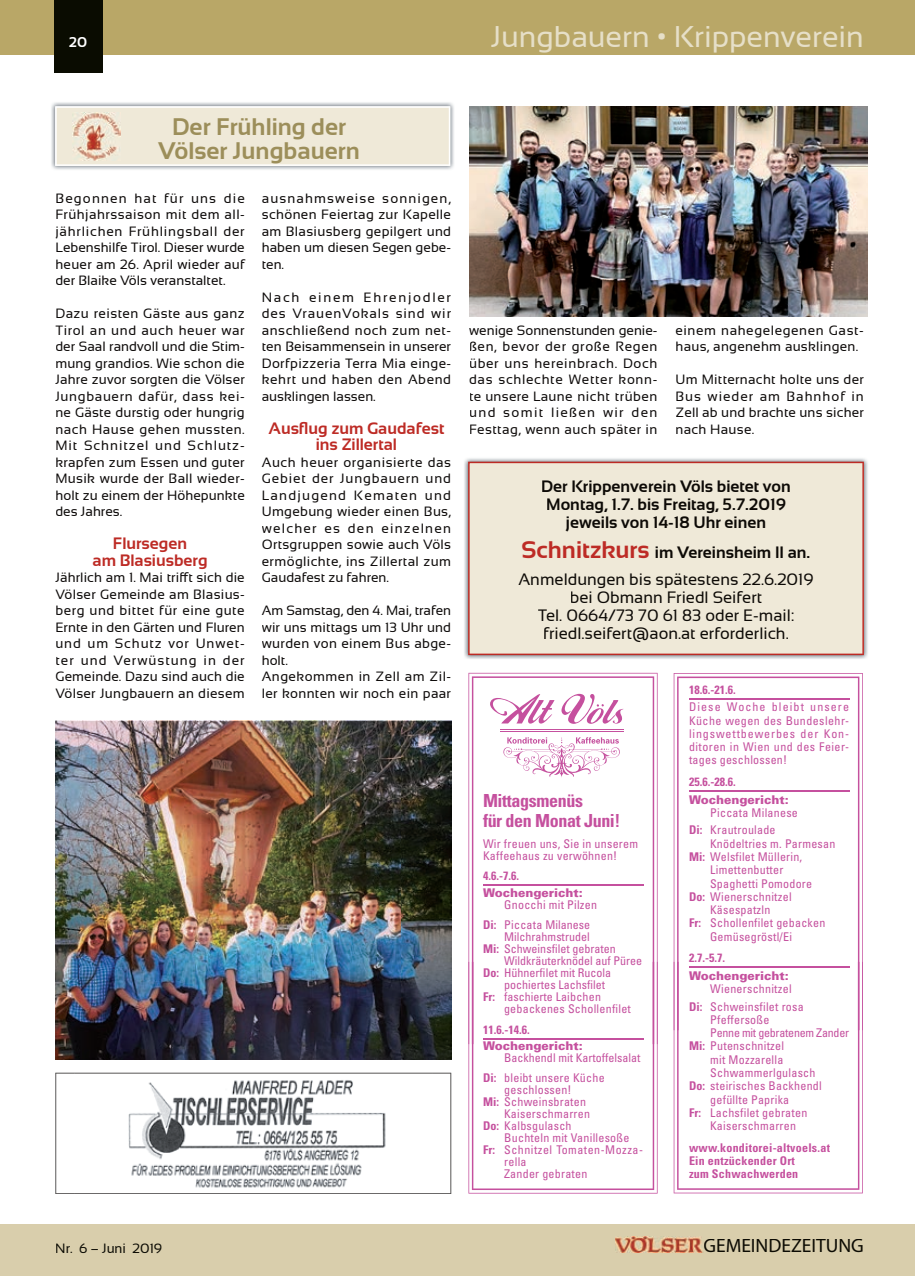
<style>
.page{position:relative;width:915px;height:1276px;background:#fff}
.page>*{position:absolute;margin:0;border:0;box-sizing:border-box;transform-origin:0 0}
.t1{font:30px "Sansation";color:#e6dfc8}
.t2{font:700 24px/24px "Sansation";color:#9c8e5a;text-align:center}
.t3{font:19.5px "Myriad";color:#0c0b03}
.t4{font:700 condensed 18px/20.5px "Univers";letter-spacing:-.02em;color:#c5509e}
.t5{font:16.5px/18px "Sansation";color:#0d0a06}
.t6{font:700 16.5px/18px "Sansation";color:#0d0a06;text-align:center}
.t7{font:700 16.5px/16.5px "Sansation";color:#bd2b25;text-align:center}
.t8{font:700 14.25px "Sansation";color:#fff}
.t9{font:13.5px/16.5px "Sansation";letter-spacing:.02em;color:#0d0a09;text-align:justify}
.t10{font:13.5px "Sansation";color:#0c0b03}
.t11{font:condensed 12px/13.2px "Univers";letter-spacing:.02em;color:#c5509e}
.t12{font:condensed 12px/20.5px "Univers";color:#c5509e}
.t13{font:700 condensed 12px/13.2px "Univers";letter-spacing:.02em;color:#c5509e}
.t14{font:900 12px "Univers";color:#c5509e}
.t15{font:condensed 12px "Univers";letter-spacing:.04em;color:#c5509e}
.t16{font:condensed 12px "Univers";letter-spacing:-.02em;color:#c5509e}
.s1{font-weight:700;font-size:24px;color:#bd2b25}
.s2{font-weight:700}
</style>
<div class="page">
<div style="left:0;top:0;width:914px;height:54px;background:#b9a767"></div>
<div style="left:54px;top:0;width:48px;height:72px;background:#0a0c01"></div>
<div style="left:0;top:1225px;width:914px;height:51px;background:#d9ceac"></div>
<img style="left:615px;top:1236px;width:88px;height:16px">
<svg style="left:55px;top:1072px;width:396px;height:122px"></svg>
<svg style="left:56px;top:1073px;width:394px;height:120px"></svg>
<svg style="left:468px;top:1044px;width:189px;height:149px"></svg>
<svg style="left:673px;top:1030px;width:189px;height:163px"></svg>
<svg style="left:468px;top:673px;width:189px;height:371px"></svg>
<svg style="left:490px;top:694px;width:64px;height:29px"></svg>
<svg style="left:561px;top:694px;width:62px;height:30px"></svg>
<hr style="left:499px;top:731px;width:124px;height:1px;background:#c5509e">
<hr style="left:499px;top:729px;width:124px;height:1px;background:#c5509e">
<svg style="left:503px;top:737px;width:116px;height:41px"></svg>
<hr style="left:483px;top:884px;width:159px;height:2px;background:#c5509e">
<hr style="left:483px;top:1038px;width:159px;height:1px;background:#c5509e">
<svg style="left:673px;top:673px;width:189px;height:357px"></svg>
<div style="left:684px;top:679px;width:169px;height:131px;background:#fff"></div>
<hr style="left:688px;top:698px;width:160px;height:1px;background:#c5509e">
<hr style="left:688px;top:790px;width:160px;height:2px;background:#c5509e">
<hr style="left:688px;top:966px;width:160px;height:2px;background:#c5509e">
<img style="left:51px;top:102px;width:403px;height:68px">
<svg style="left:55px;top:106px;width:395px;height:60px;background:#efeada"></svg>
<img style="left:72px;top:112px;width:48px;height:48px">
<img style="left:55px;top:721px;width:396px;height:338px">
<img style="left:469px;top:106px;width:398px;height:210px">
<img style="left:464px;top:458px;width:404px;height:201px">
<div style="left:468px;top:462px;width:395px;height:193px;background:#efe9d8"></div>
<p class="t8" style="left:69px;top:34px;width:20px">20</p>
<h1 class="t1" style="left:491px;top:20px;width:374px">Jungbauern • Krippenverein</h1>
<h2 class="t2" style="left:158px;top:115px;width:203px">Der Frühling der<br>Völser Jungbauern</h2>
<p class="t9" style="left:55px;top:190px;width:191px">Begonnen hat für uns die Frühjahrssaison mit dem all&shy;jährlichen Frühlingsball der Lebenshilfe Tirol. Dieser wurde heuer am 26. April wieder auf der Blaike Völs veranstaltet.</p>
<p class="t9" style="left:55px;top:305px;width:191px">Dazu reisten Gäste aus ganz Tirol an und auch heuer war der Saal randvoll und die Stim&shy;mung grandios. Wie schon die Jahre zuvor sorgten die Völser Jungbauern dafür, dass kei&shy;ne Gäste durstig oder hungrig nach Hause gehen mussten.<br>Mit Schnitzel und Schlutz&shy;krapfen zum Essen und guter Musik wurde der Ball wieder&shy;holt zu einem der Höhepunkte des Jahres.</p>
<p class="t7" style="left:92px;top:535px;width:116px">Flursegen<br>am Blasiusberg</p>
<p class="t9" style="left:55px;top:569px;width:191px">Jährlich am 1. Mai trifft sich die Völser Gemeinde am Blasius&shy;berg und bittet für eine gute Ernte in den Gärten und Fluren und um Schutz vor Unwet&shy;ter und Verwüstung in der Gemeinde. Dazu sind auch die Völser Jungbauern an diesem</p>
<p class="t9" style="left:262px;top:190px;width:191px">ausnahmsweise sonnigen, schönen Feiertag zur Kapelle am Blasiusberg gepilgert und haben um diesen Segen gebe&shy;ten.</p>
<p class="t9" style="left:262px;top:289px;width:191px">Nach einem Ehrenjodler des VrauenVokals sind wir anschließend noch zum net&shy;ten Beisammensein in unserer Dorfpizzeria Terra Mia einge&shy;kehrt und haben den Abend ausklingen lassen.</p>
<p class="t7" style="left:268px;top:420px;width:177px">Ausflug zum Gaudafest ins Zillertal</p>
<p class="t9" style="left:262px;top:454px;width:191px">Auch heuer organisierte das Gebiet der Jungbauern und Landjugend Kematen und Umgebung wieder einen Bus, welcher es den einzelnen Ortsgruppen sowie auch Völs ermöglichte, ins Zillertal zum Gaudafest zu fahren.</p>
<p class="t9" style="left:262px;top:602px;width:191px;text-align:left">Am Samstag, den 4. Mai, trafen wir uns mittags um 13 Uhr und wurden von einem Bus abge&shy;holt.<br>Angekommen in Zell am Zil&shy;ler konnten wir noch ein paar</p>
<p class="t9" style="left:469px;top:322px;width:190px">wenige Sonnenstunden genie&shy;ßen, bevor der große Regen über uns hereinbrach. Doch das schlechte Wetter konn&shy;te unsere Laune nicht trüben und somit ließen wir den Festtag, wenn auch später in</p>
<p class="t9" style="left:675px;top:322px;width:190px">einem nahegelegenen Gast&shy;haus, angenehm ausklingen.</p>
<p class="t9" style="left:675px;top:371px;width:190px">Um Mitternacht holte uns der Bus wieder am Bahnhof in Zell ab und brachte uns sicher nach Hause.</p>
<p class="t6" style="left:541px;top:477px;width:251px">Der Krippenverein Völs bietet von<br>Montag, 1.7. bis Freitag, 5.7.2019 jeweils von 14-18 Uhr einen</p>
<p class="t5" style="left:518px;top:539px;width:296px;line-height:27px"><span class="s1">Schnitzkurs</span> <span class="s2">im Vereinsheim II an.<br></span>Anmeldungen bis spätestens 22.6.2019</p>
<p class="t5" style="left:537px;top:588px;width:258px;text-align:center">bei Obmann Friedl Seifert<br>Tel. 0664/73 70 61 83 oder E-mail: friedl.seifert@aon.at erforderlich.</p>
<h3 class="t4" style="left:483px;top:790px;width:139px">Mittagsmenüs<br>für den Monat Juni!</h3>
<p class="t11" style="left:483px;top:837px;width:156px;line-height:12px">Wir freuen uns, Sie in unserem<br>Kaffeehaus zu verwöhnen!</p>
<p class="t13" style="left:483px;top:869px;width:37px">4.6.-7.6.</p>
<p class="t14" style="left:483px;top:885px;width:101px">Wochengericht:</p>
<p class="t11" style="left:483px;top:893px;width:115px;line-height:20.5px;text-indent:21px">Gnocchi mit Pilzen<br><span class="s2">Di:</span> Piccata Milanese</p>
<p class="t12" style="left:504px;top:926px;width:87px">Milchrahmstrudel</p>
<p class="t12" style="left:483px;top:938px;width:134px"><span class="s2">Mi:</span> Schweinsfilet gebraten</p>
<p class="t12" style="left:504px;top:950px;width:139px">Wildkräuterknödel auf Püree</p>
<p class="t12" style="left:483px;top:962px;width:129px"><span class="s2">Do:</span> Hühnerfilet mit Rucola</p>
<p class="t12" style="left:504px;top:974px;width:102px">pochiertes Lachsfilet</p>
<p class="t12" style="left:483px;top:986px;width:120px"><span class="s2">Fr:</span> faschierte Laibchen</p>
<p class="t11" style="left:504px;top:1002px;width:128px">gebackenes Schollenfilet</p>
<p class="t13" style="left:483px;top:1022px;width:48px">11.6.-14.6.</p>
<p class="t14" style="left:483px;top:1038px;width:101px">Wochengericht:</p>
<p class="t12" style="left:483px;top:1047px;width:159px;text-indent:21px">Backhendl mit Kartoffelsalat<br><span class="s2">Di:</span> bleibt unsere Küche</p>
<p class="t11" style="left:504px;top:1083px;width:69px">geschlossen!</p>
<p class="t11" style="left:483px;top:1095px;width:105px"><span class="s2">Mi:</span> Schweinsbraten</p>
<p class="t11" style="left:504px;top:1107px;width:88px">Kaiserschmarren</p>
<p class="t11" style="left:483px;top:1119px;width:90px"><span class="s2">Do:</span> Kalbsgulasch</p>
<p class="t11" style="left:504px;top:1131px;width:127px">Buchteln mit Vanillesoße</p>
<p class="t15" style="left:483px;top:1142px;width:161px"><span class="s2">Fr:</span> Schnitzel Tomaten-Mozza-</p>
<p class="t11" style="left:504px;top:1155px;width:24px">rella</p>
<p class="t11" style="left:504px;top:1167px;width:85px">Zander gebraten</p>
<p class="t13" style="left:688px;top:683px;width:48px">18.6.-21.6.</p>
<p class="t11" style="left:688px;top:700px;width:161px;text-align:justify">Diese Woche bleibt unsere Küche wegen des Bundeslehr&shy;lingswettbewerbes der Kon&shy;ditoren in Wien und des Feier&shy;tages geschlossen!</p>
<p class="t13" style="left:688px;top:775px;width:48px">25.6.-28.6.</p>
<p class="t14" style="left:688px;top:792px;width:101px">Wochengericht:</p>
<p class="t11" style="left:688px;top:803px;width:110px;line-height:17.5px;text-indent:21px">Piccata Milanese<br><span class="s2">Di:</span> Krautroulade</p>
<p class="t11" style="left:709px;top:836px;width:127px">Knödeltries m. Parmesan</p>
<p class="t11" style="left:688px;top:850px;width:115px"><span class="s2">Mi:</span> Welsfilet Müllerin,</p>
<p class="t11" style="left:710px;top:863px;width:75px">Limetten butter</p>
<p class="t11" style="left:709px;top:876px;width:104px">Spaghetti Pomodore</p>
<p class="t11" style="left:688px;top:889px;width:104px"><span class="s2">Do:</span> Wienerschnitzel</p>
<p class="t11" style="left:709px;top:903px;width:62px">Käsespatzln</p>
<p class="t11" style="left:688px;top:916px;width:138px"><span class="s2">Fr:</span> Schollenfilet gebacken</p>
<p class="t11" style="left:709px;top:929px;width:84px">Gemüsegröstl/Ei</p>
<p class="t13" style="left:688px;top:951px;width:37px">2.7.-5.7.</p>
<p class="t14" style="left:688px;top:968px;width:101px">Wochengericht:</p>
<p class="t11" style="left:688px;top:979px;width:116px;line-height:17.5px;text-indent:21px">Wienerschnitzel<br><span class="s2">Di:</span> Schweinsfilet rosa</p>
<p class="t11" style="left:710px;top:1012px;width:61px">Pfeffersoße</p>
<p class="t16" style="left:710px;top:1025px;width:140px">Penne mit gebratenem Zander</p>
<p class="t11" style="left:688px;top:1039px;width:97px"><span class="s2">Mi:</span> Putenschnitzel</p>
<p class="t11" style="left:710px;top:1052px;width:75px">mit Mozzarella</p>
<p class="t11" style="left:710px;top:1065px;width:107px">Schwammerlgulasch</p>
<p class="t11" style="left:688px;top:1079px;width:134px"><span class="s2">Do:</span> steirisches Backhendl</p>
<p class="t11" style="left:710px;top:1092px;width:80px">gefüllte Paprika</p>
<p class="t11" style="left:688px;top:1105px;width:120px"><span class="s2">Fr:</span> Lachsfilet gebraten</p>
<p class="t11" style="left:709px;top:1119px;width:88px">Kaiserschmarren</p>
<p class="t13" style="left:688px;top:1140px;width:142px">www.konditorei-altvoels.at<br>Ein entzückender Ort<br>zum Schwachwerden</p>
<p class="t10" style="left:55px;top:1240px;width:108px">Nr. 6 – Juni 2019</p>
<h3 class="t3" style="left:703px;top:1236px;width:162px">GEMEINDEZEITUNG</h3>
</div>
